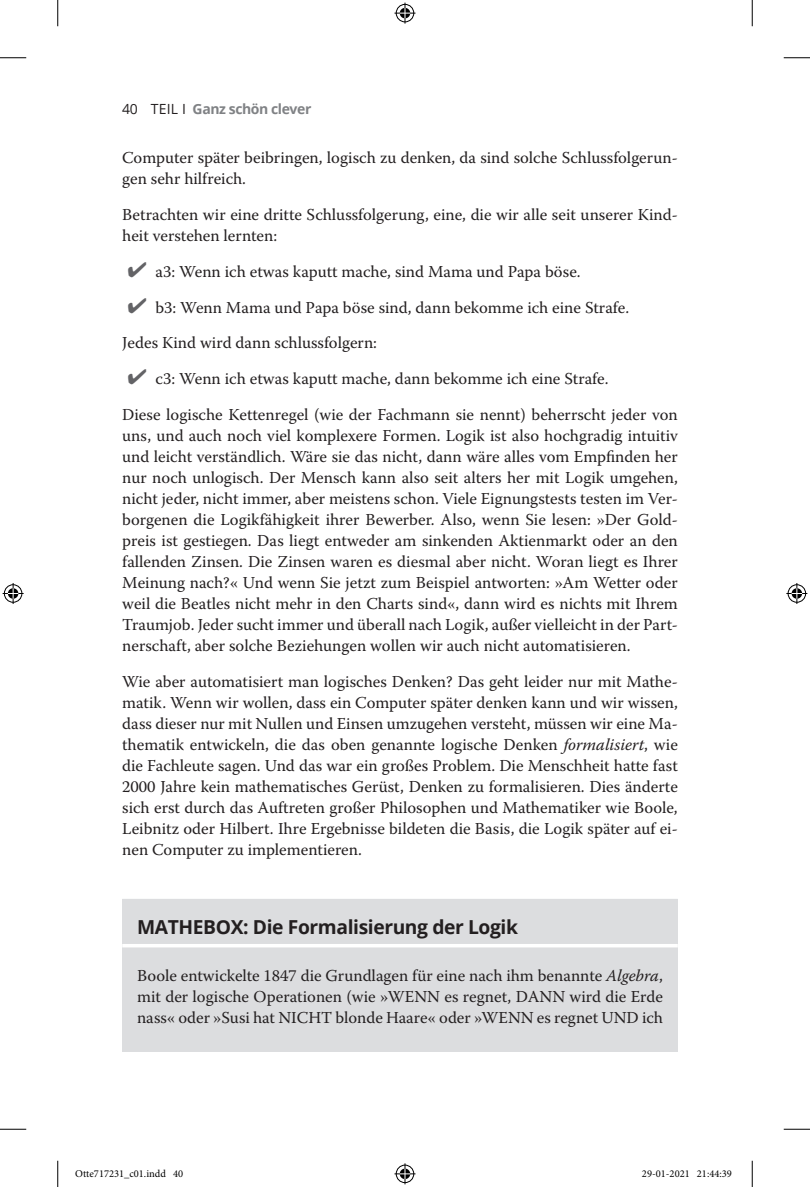
<style>
.page{position:relative;width:810px;height:1187px;background:#fff}
.page>*{position:absolute;margin:0;border:0;box-sizing:border-box;transform-origin:0 0}
.t1{font:700 19.25px "Open Sans";letter-spacing:-.02em;color:#231f20}
.t2{font:16.62px/21px "Warnock Pro";color:#231f20}
.t3{font:700 14px "Open Sans";letter-spacing:-.03em;color:#808285}
.t4{font:10.5px "Minion Pro";color:#000}
.s1{font-weight:400;color:#231f20}
.s2{color:#636366}
.s3{font-style:italic}
</style>
<div class="page">
<div style="left:122px;top:899px;width:556px;height:64px;background:#dcdddf"></div>
<hr style="left:122px;top:944px;width:556px;height:3px;background:#fff">
<div style="left:122px;top:948px;width:556px;height:103px;background:#dcdddf"></div>
<svg style="left:0;top:57px;width:26px;height:1px"></svg>
<svg style="left:784px;top:57px;width:26px;height:1px"></svg>
<svg style="left:0;top:1129px;width:26px;height:1px"></svg>
<svg style="left:784px;top:1129px;width:26px;height:1px"></svg>
<svg style="left:57px;top:0;width:1px;height:26px"></svg>
<svg style="left:57px;top:1161px;width:1px;height:26px"></svg>
<svg style="left:752px;top:0;width:1px;height:26px"></svg>
<svg style="left:752px;top:1161px;width:1px;height:26px"></svg>
<svg style="left:394px;top:3px;width:21px;height:21px"></svg>
<svg style="left:394px;top:1163px;width:21px;height:21px"></svg>
<svg style="left:3px;top:583px;width:21px;height:21px"></svg>
<svg style="left:786px;top:583px;width:21px;height:21px"></svg>
<div style="left:178px;top:1169px;width:5px;height:8px;border:1px solid #fff;border-radius:50%"></div>
<svg style="left:178px;top:1169px;width:4px;height:8px"></svg>
<p class="t3" style="left:122px;top:99px;width:191px"><span class="s1">40 TEIL I</span> Ganz schön clever</p>
<p class="t2" style="left:122px;top:147px;width:557px">Computer später beibringen, logisch zu denken, da sind solche Schlussfolgerun&shy;gen sehr hilfreich.</p>
<p class="t2" style="left:122px;top:204px;width:557px">Betrachten wir eine dritte Schlussfolgerung, eine, die wir alle seit unserer Kind&shy;heit verstehen lernten:</p>
<p class="t2" style="left:127px;top:260px;width:455px"><span class="s2">✔</span> a3: Wenn ich etwas kaputt mache, sind Mama und Papa böse.</p>
<p class="t2" style="left:122px;top:289px;width:508px;line-height:35.9px;text-indent:5px"><span class="s2">✔</span> b3: Wenn Mama und Papa böse sind, dann bekomme ich eine Strafe.<br>Jedes Kind wird dann schlussfolgern:</p>
<p class="t2" style="left:122px;top:361px;width:557px;line-height:35.9px;text-indent:5px"><span class="s2">✔</span> c3: Wenn ich etwas kaputt mache, dann bekomme ich eine Strafe.<br>Diese logische Kettenregel (wie der Fachmann sie nennt) beherrscht jeder von</p>
<p class="t2" style="left:122px;top:425px;width:557px;text-align:justify">uns, und auch noch viel komplexere Formen. Logik ist also hochgradig intuitiv und leicht verständlich. Wäre sie das nicht, dann wäre alles vom Empfinden her nur noch unlogisch. Der Mensch kann also seit alters her mit Logik umgehen, nicht jeder, nicht immer, aber meistens schon. Viele Eignungstests testen im Ver&shy;borgenen die Logikfähigkeit ihrer Bewerber. Also, wenn Sie lesen: »Der Gold&shy;preis ist gestiegen. Das liegt entweder am sinkenden Aktienmarkt oder an den fallenden Zinsen. Die Zinsen waren es diesmal aber nicht. Woran liegt es Ihrer Meinung nach?« Und wenn Sie jetzt zum Beispiel antworten: »Am Wetter oder weil die Beatles nicht mehr in den Charts sind«, dann wird es nichts mit Ihrem Traumjob. Jeder sucht immer und überall nach Logik, außer vielleicht in der Part&shy;nerschaft, aber solche Beziehungen wollen wir auch nicht automatisieren.</p>
<p class="t2" style="left:122px;top:671px;width:557px;text-align:justify">Wie aber automatisiert man logisches Denken? Das geht leider nur mit Mathe&shy;matik. Wenn wir wollen, dass ein Computer später denken kann und wir wissen, dass dieser nur mit Nullen und Einsen umzugehen versteht, müssen wir eine Ma&shy;thematik entwickeln, die das oben genannte logische Denken <span class="s3">formalisiert</span>, wie die Fachleute sagen. Und das war ein großes Problem. Die Menschheit hatte fast 2000 Jahre kein mathematisches Gerüst, Denken zu formalisieren. Dies änderte sich erst durch das Auftreten großer Philosophen und Mathematiker wie Boole, Leibnitz oder Hilbert. Ihre Ergebnisse bildeten die Basis, die Logik später auf ei&shy;nen Computer zu implementieren.</p>
<p class="t1" style="left:137px;top:914px;width:382px">MATHEBOX: Die Formalisierung der Logik</p>
<p class="t2" style="left:137px;top:964px;width:527px;text-align:justify">Boole entwickelte 1847 die Grundlagen für eine nach ihm benannte <span class="s3">Algebra</span>, mit der logische Operationen (wie »WENN es regnet, DANN wird die Erde nass« oder »Susi hat NICHT blonde Haare« oder »WENN es regnet UND ich</p>
<p class="t4" style="left:75px;top:1167px;width:109px">Otte717231_c01.indd 40</p>
<p class="t4" style="left:642px;top:1167px;width:91px">29-01-2021 21:44:39</p>
</div>
